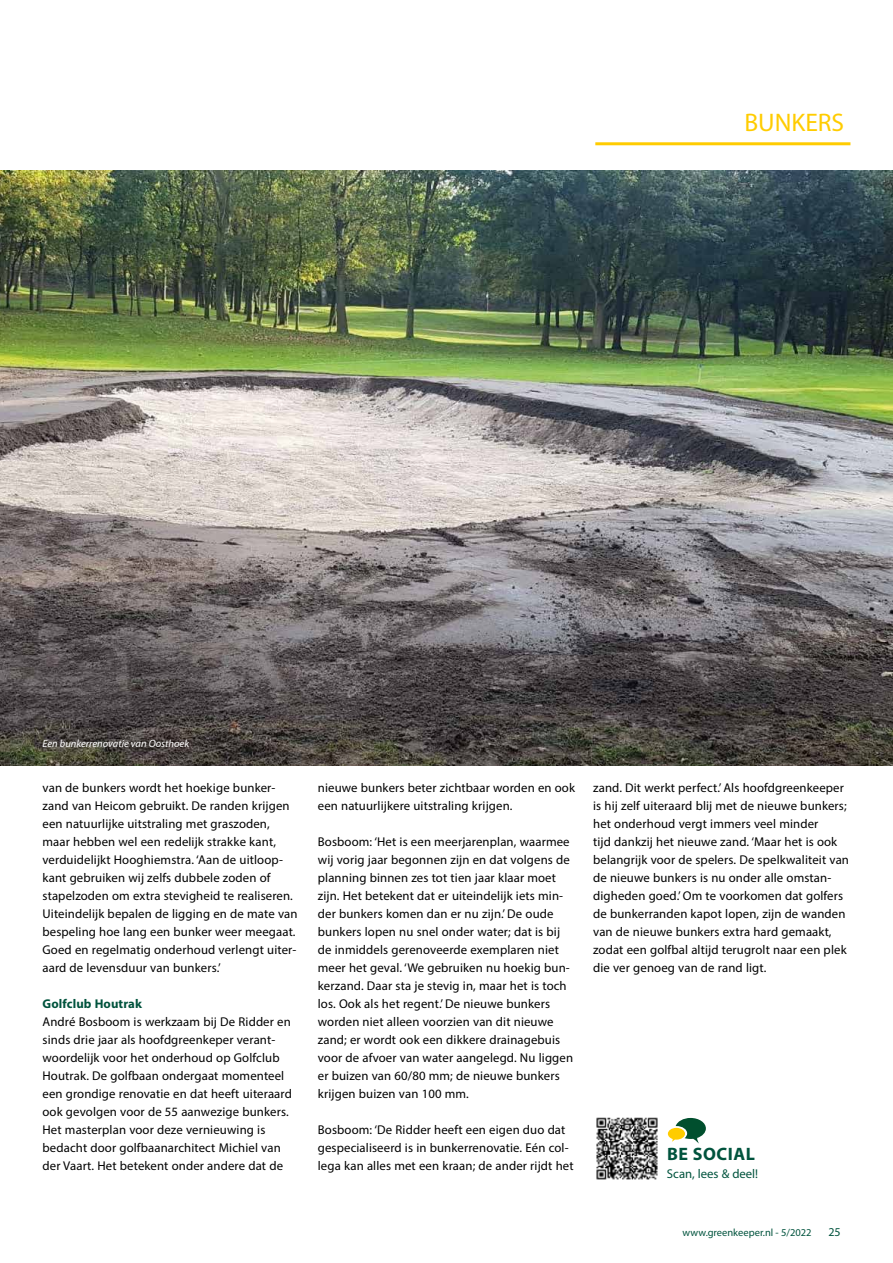
<style>
.page{position:relative;width:893px;height:1263px;background:#fff}
.page>*{position:absolute;margin:0;border:0;box-sizing:border-box;transform-origin:0 0}
.t1{font:25.5px "Myriad Pro";color:#fc0}
.t2{font:700 18px "Myriad Pro";letter-spacing:.03em;color:#00533d}
.t3{font:12.75px/18px "Myriad Pro";letter-spacing:.01em;color:#000}
.t4{font:700 12.75px "Myriad Pro";letter-spacing:.01em;color:#00533d}
.t5{font:12.75px "Myriad Pro";color:#00533d}
.t6{font:12px "Myriad Pro";color:#00533d}
.t7{font:italic 10.5px "Myriad Pro";color:#fff}
.t8{font:10.5px "Myriad Pro";color:#00533d}
</style>
<div class="page">
<hr style="left:595px;top:142px;width:255px;height:3px;background:#fc0">
<img style="left:0;top:170px;width:893px;height:595px">
<img style="left:596px;top:1117px;width:62px;height:62px">
<svg style="left:668px;top:1118px;width:38px;height:26px"></svg>
<h1 class="t1" style="left:744px;top:107px;width:101px">BUNKERS</h1>
<p class="t7" style="left:43px;top:737px;width:148px">Een bunkerrenovatie van Oosthoek</p>
<p class="t3" style="left:43px;top:779px;width:257px">van de bunkers wordt het hoekige bunker&shy;zand van Heicom gebruikt. De randen krijgen een natuurlijke uitstraling met graszoden, maar hebben wel een redelijk strakke kant, verduidelijkt Hooghiemstra. ‘Aan de uitloop&shy;kant gebruiken wij zelfs dubbele zoden of stapelzoden om extra stevigheid te realiseren.<br>Uiteindelijk bepalen de ligging en de mate van bespeling hoe lang een bunker weer meegaat.<br>Goed en regelmatig onderhoud verlengt uiter&shy;aard de levensduur van bunkers.’</p>
<p class="t4" style="left:43px;top:995px;width:101px">Golfclub Houtrak</p>
<p class="t3" style="left:43px;top:1013px;width:251px">André Bosboom is werkzaam bij De Ridder en sinds drie jaar als hoofdgreenkeper verant&shy;woordelijk voor het onderhoud op Golfclub Houtrak. De golfbaan ondergaat momenteel een grondige renovatie en dat heeft uiteraard ook gevolgen voor de 55 aanwezige bunkers.<br>Het masterplan voor deze vernieuwing is bedacht door golfbaanarchitect Michiel van der Vaart. Het betekent onder andere dat de</p>
<p class="t3" style="left:318px;top:779px;width:259px">nieuwe bunkers beter zichtbaar worden en ook een natuurlijkere uitstraling krijgen.</p>
<p class="t3" style="left:318px;top:833px;width:257px">Bosboom: ‘Het is een meerjarenplan, waarmee wij vorig jaar begonnen zijn en dat volgens de planning binnen zes tot tien jaar klaar moet zijn. Het betekent dat er uiteindelijk iets min&shy;der bunkers komen dan er nu zijn.’ De oude bunkers lopen nu snel onder water; dat is bij de inmiddels gerenoveerde exemplaren niet meer het geval. ‘We gebruiken nu hoekig bun&shy;kerzand. Daar sta je stevig in, maar het is toch los. Ook als het regent.’ De nieuwe bunkers worden niet alleen voorzien van dit nieuwe zand; er wordt ook een dikkere drainagebuis voor de afvoer van water aangelegd. Nu liggen er buizen van 60/80 mm; de nieuwe bunkers krijgen buizen van 100 mm.</p>
<p class="t3" style="left:318px;top:1121px;width:257px">Bosboom: ‘De Ridder heeft een eigen duo dat gespecialiseerd is in bunkerrenovatie. Eén col&shy;lega kan alles met een kraan; de ander rijdt het</p>
<p class="t3" style="left:593px;top:779px;width:257px">zand. Dit werkt perfect.’ Als hoofdgreenkeeper is hij zelf uiteraard blij met de nieuwe bunkers; het onderhoud vergt immers veel minder<br>tijd dankzij het nieuwe zand. ‘Maar het is ook belangrijk voor de spelers. De spelkwaliteit van de nieuwe bunkers is nu onder alle omstan&shy;digheden goed.’ Om te voorkomen dat golfers de bunkerranden kapot lopen, zijn de wanden van de nieuwe bunkers extra hard gemaakt, zodat een golfbal altijd terugrolt naar een plek die ver genoeg van de rand ligt.</p>
<h2 class="t2" style="left:667px;top:1142px;width:89px">BE SOCIAL</h2>
<p class="t5" style="left:667px;top:1165px;width:93px">Scan, lees &amp; deel!</p>
<p class="t8" style="left:683px;top:1226px;width:130px">www.greenkeeper.nl - 5/2022</p>
<p class="t6" style="left:828px;top:1224px;width:14px">25</p>
</div>
